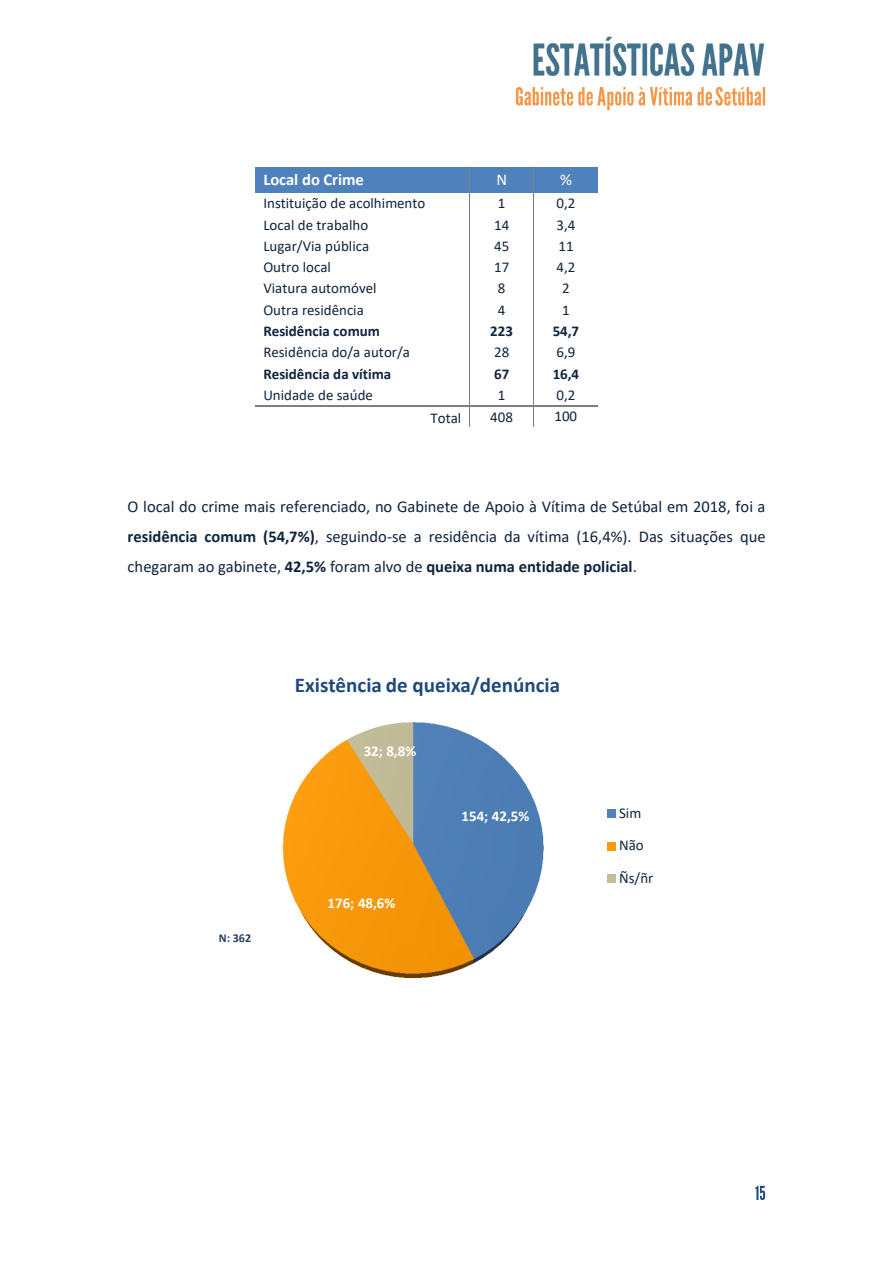
<style>
.page{position:relative;width:893px;height:1263px;background:#fff}
.page>*{position:absolute;margin:0;border:0;box-sizing:border-box;transform-origin:0 0}
.t1{font:700 21px "Calibri";color:#1f497d}
.t2{font:16.5px/30.2px "Calibri";color:#0f243e;text-align:justify}
.t3{font:700 16.5px "Calibri";color:#fff}
.t4{font:16.5px "Calibri";color:#fff}
.t5{font:15px "Calibri";color:#0f243e}
.t6{font:700 15px "Calibri";color:#0f243e}
.t7{font:700 15px "Calibri";color:#fff}
.t8{font:15px/32.1px "Calibri";color:#10253f}
.t9{font:700 12px "Calibri";color:#254061}
.s1{font-weight:700}
</style>
<div class="page">
<img style="left:516px;top:87px;width:196px;height:24px">
<img style="left:715px;top:86px;width:51px;height:20px">
<img style="left:755px;top:1185px;width:11px;height:15px">
<img style="left:533px;top:36px;width:232px;height:41px">
<div style="left:255px;top:167px;width:215px;height:25px;background:#4f81bd"></div>
<div style="left:470px;top:167px;width:64px;height:25px;background:#4f81bd"></div>
<div style="left:534px;top:167px;width:64px;height:25px;background:#4f81bd"></div>
<hr style="left:255px;top:405px;width:215px;height:2px;background:#7f7f7f">
<hr style="left:471px;top:405px;width:63px;height:2px;background:#7f7f7f">
<hr style="left:535px;top:405px;width:63px;height:2px;background:#7f7f7f">
<img style="left:282px;top:722px;width:262px;height:256px">
<div style="left:607px;top:810px;width:8px;height:8px;background:#4f81bd"></div>
<div style="left:607px;top:842px;width:8px;height:8px;background:#f90"></div>
<div style="left:607px;top:874px;width:8px;height:8px;background:#c4bd97"></div>
<p class="t3" style="left:263px;top:173px;width:102px">Local do Crime</p>
<p class="t4" style="left:496px;top:173px;width:12px">N</p>
<p class="t4" style="left:560px;top:173px;width:13px">%</p>
<p class="t5" style="left:263px;top:197px;width:163px">Instituição de acolhimento</p>
<p class="t5" style="left:498px;top:197px;width:9px">1</p>
<p class="t5" style="left:556px;top:197px;width:20px">0,2</p>
<p class="t5" style="left:263px;top:218px;width:106px">Local de trabalho</p>
<p class="t5" style="left:494px;top:218px;width:17px">14</p>
<p class="t5" style="left:556px;top:218px;width:20px">3,4</p>
<p class="t5" style="left:263px;top:240px;width:107px">Lugar/Via pública</p>
<p class="t5" style="left:494px;top:240px;width:17px">45</p>
<p class="t5" style="left:558px;top:240px;width:17px">11</p>
<p class="t5" style="left:263px;top:261px;width:69px">Outro local</p>
<p class="t5" style="left:494px;top:261px;width:17px">17</p>
<p class="t5" style="left:556px;top:261px;width:20px">4,2</p>
<p class="t5" style="left:263px;top:282px;width:115px">Viatura automóvel</p>
<p class="t5" style="left:498px;top:282px;width:9px">8</p>
<p class="t5" style="left:562px;top:282px;width:9px">2</p>
<p class="t5" style="left:263px;top:303px;width:102px">Outra residência</p>
<p class="t5" style="left:498px;top:303px;width:9px">4</p>
<p class="t5" style="left:562px;top:303px;width:9px">1</p>
<p class="t6" style="left:263px;top:325px;width:118px">Residência comum</p>
<p class="t6" style="left:490px;top:325px;width:24px">223</p>
<p class="t6" style="left:553px;top:325px;width:28px">54,7</p>
<p class="t5" style="left:263px;top:346px;width:148px">Residência do/a autor/a</p>
<p class="t5" style="left:494px;top:346px;width:17px">28</p>
<p class="t5" style="left:556px;top:346px;width:20px">6,9</p>
<p class="t6" style="left:263px;top:367px;width:129px">Residência da vítima</p>
<p class="t6" style="left:494px;top:367px;width:17px">67</p>
<p class="t6" style="left:553px;top:367px;width:28px">16,4</p>
<p class="t5" style="left:263px;top:389px;width:111px">Unidade de saúde</p>
<p class="t5" style="left:498px;top:389px;width:9px">1</p>
<p class="t5" style="left:556px;top:389px;width:20px">0,2</p>
<p class="t5" style="left:431px;top:411px;width:32px">Total</p>
<p class="t5" style="left:490px;top:411px;width:24px">408</p>
<p class="t5" style="left:555px;top:410px;width:24px">100</p>
<p class="t2" style="left:128px;top:493px;width:639px">O local do crime mais referenciado, no Gabinete de Apoio à Vítima de Setúbal em 2018, foi a <span class="s1">residência comum (54,7%)</span>, seguindo-se a residência da vítima (16,4%). Das situações que chegaram ao gabinete, <span class="s1">42,5%</span> foram alvo de <span class="s1">queixa numa entidade policial</span>.</p>
<p class="t1" style="left:295px;top:676px;width:267px">Existência de queixa/denúncia</p>
<p class="t9" style="left:219px;top:933px;width:34px">N: 362</p>
<p class="t7" style="left:364px;top:745px;width:54px">32; 8,8%</p>
<p class="t7" style="left:328px;top:897px;width:69px">176; 48,6%</p>
<p class="t7" style="left:462px;top:810px;width:69px">154; 42,5%</p>
<p class="t8" style="left:619px;top:798px;width:36px">Sim<br>Não<br>Ñs/ñr</p>
</div>
